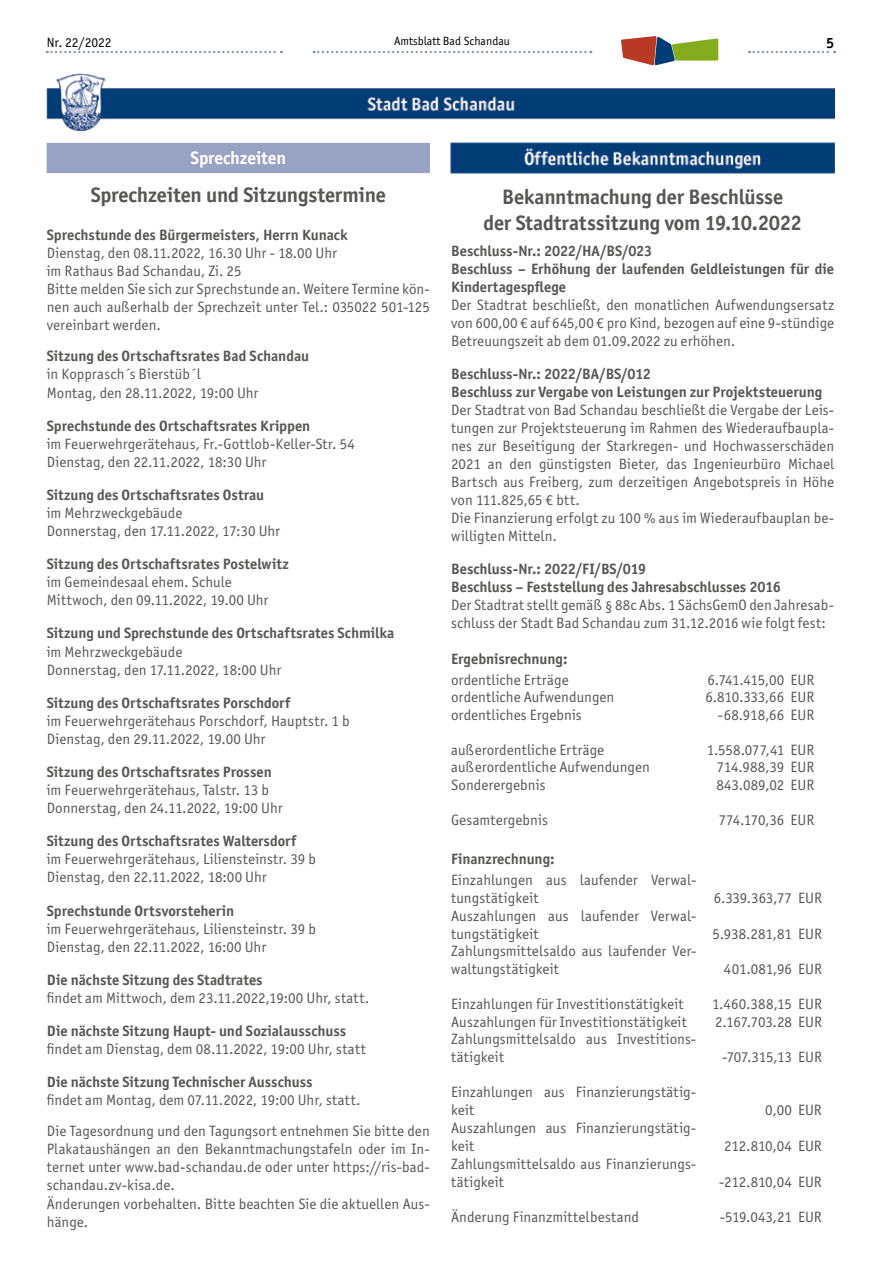
<style>
.page{position:relative;width:881px;height:1263px;background:#fff}
.page>*{position:absolute;margin:0;border:0;box-sizing:border-box;transform-origin:0 0}
.t1{font:700 21px/25.2px "Officina San ITC";letter-spacing:-.01em;color:#575756;text-align:center}
.t2{font:700 18px "Officina San ITC";letter-spacing:-.005em;color:#fff}
.t3{font:15px/18.1px "Officina San ITC";letter-spacing:.005em;color:#575756}
.t4{font:700 15px/18px "Officina San ITC";color:#575756}
.t5{font:700 15px "Officina San ITC";color:#000}
.t6{font:13.5px "Officina San ITC";color:#000}
.t7{font:12px "Officina San ITC";color:#000}
</style>
<div class="page">
<svg style="left:313px;top:51px;width:278px;height:2px"></svg>
<svg style="left:47px;top:51px;width:235px;height:2px"></svg>
<svg style="left:748px;top:51px;width:86px;height:2px"></svg>
<svg style="left:621px;top:36px;width:97px;height:29px"></svg>
<img style="left:47px;top:73px;width:786px;height:59px">
<div style="left:47px;top:143px;width:382px;height:30px;background:#98a2c3"></div>
<img style="left:450px;top:142px;width:385px;height:32px">
<p class="t6" style="left:47px;top:34px;width:66px">Nr. 22/2022</p>
<p class="t7" style="left:394px;top:34px;width:117px">Amtsblatt Bad Schandau</p>
<p class="t5" style="left:825px;top:34px;width:10px">5</p>
<p class="t2" style="left:190px;top:147px;width:97px">Sprechzeiten</p>
<h1 class="t1" style="left:91px;top:182px;width:296px">Sprechzeiten und Sitzungstermine</h1>
<p class="t4" style="left:47px;top:226px;width:302px">Sprechstunde des Bürgermeisters, Herrn Kunack</p>
<p class="t3" style="left:47px;top:244px;width:384px">Dienstag, den 08.11.2022, 16.30 Uhr - 18.00 Uhr<br>im Rathaus Bad Schandau, Zi. 25<br>Bitte melden Sie sich zur Sprechstunde an. Weitere Termine kön&shy;nen auch außerhalb der Sprechzeit unter Tel.: 035022 501-125 vereinbart werden.</p>
<p class="t4" style="left:47px;top:347px;width:264px">Sitzung des Ortschaftsrates Bad Schandau</p>
<p class="t3" style="left:47px;top:365px;width:213px">in Kopprasch´s Bierstüb´l<br>Montag, den 28.11.2022, 19:00 Uhr</p>
<p class="t4" style="left:47px;top:416px;width:265px">Sprechstunde des Ortschaftsrates Krippen</p>
<p class="t3" style="left:47px;top:434px;width:309px">im Feuerwehrgerätehaus, Fr.-Gottlob-Keller-Str. 54<br>Dienstag, den 22.11.2022, 18:30 Uhr</p>
<p class="t4" style="left:47px;top:486px;width:219px">Sitzung des Ortschaftsrates Ostrau</p>
<p class="t3" style="left:47px;top:504px;width:235px">im Mehrzweckgebäude<br>Donnerstag, den 17.11.2022, 17:30 Uhr</p>
<p class="t4" style="left:47px;top:555px;width:243px">Sitzung des Ortschaftsrates Postelwitz</p>
<p class="t3" style="left:47px;top:573px;width:223px">im Gemeindesaal ehem. Schule<br>Mittwoch, den 09.11.2022, 19.00 Uhr</p>
<p class="t4" style="left:47px;top:624px;width:349px">Sitzung und Sprechstunde des Ortschaftsrates Schmilka</p>
<p class="t3" style="left:47px;top:642px;width:236px">im Mehrzweckgebäude<br>Donnerstag, den 17.11.2022, 18:00 Uhr</p>
<p class="t4" style="left:47px;top:693px;width:245px">Sitzung des Ortschaftsrates Porschdorf</p>
<p class="t3" style="left:47px;top:711px;width:304px">im Feuerwehrgerätehaus Porschdorf, Hauptstr. 1 b<br>Dienstag, den 29.11.2022, 19.00 Uhr</p>
<p class="t4" style="left:47px;top:763px;width:226px">Sitzung des Ortschaftsrates Prossen</p>
<p class="t3" style="left:47px;top:781px;width:237px">im Feuerwehrgerätehaus, Talstr. 13 b<br>Donnerstag, den 24.11.2022, 19:00 Uhr</p>
<p class="t4" style="left:47px;top:832px;width:251px">Sitzung des Ortschaftsrates Waltersdorf</p>
<p class="t3" style="left:47px;top:850px;width:270px">im Feuerwehrgerätehaus, Liliensteinstr. 39 b<br>Dienstag, den 22.11.2022, 18:00 Uhr</p>
<p class="t4" style="left:47px;top:901px;width:189px">Sprechstunde Ortsvorsteherin</p>
<p class="t3" style="left:47px;top:919px;width:270px">im Feuerwehrgerätehaus, Liliensteinstr. 39 b<br>Dienstag, den 22.11.2022, 16:00 Uhr</p>
<p class="t4" style="left:47px;top:970px;width:217px">Die nächste Sitzung des Stadtrates</p>
<p class="t3" style="left:47px;top:989px;width:324px">findet am Mittwoch, dem 23.11.2022,19:00 Uhr, statt.</p>
<p class="t4" style="left:47px;top:1022px;width:301px">Die nächste Sitzung Haupt- und Sozialausschuss</p>
<p class="t3" style="left:47px;top:1040px;width:320px">findet am Dienstag, dem 08.11.2022, 19:00 Uhr, statt</p>
<p class="t4" style="left:47px;top:1073px;width:267px">Die nächste Sitzung Technischer Ausschuss</p>
<p class="t3" style="left:47px;top:1085px;width:384px;line-height:30.9px">findet am Montag, dem 07.11.2022, 19:00 Uhr, statt.<br>Die Tagesordnung und den Tagungsort entnehmen Sie bitte den</p>
<p class="t3" style="left:47px;top:1140px;width:384px">Plakataushängen an den Bekanntmachungstafeln oder im In&shy;ternet unter www.bad-schandau.de oder unter https://ris-bad&shy;schandau.zv-kisa.de.<br>Änderungen vorbehalten. Bitte beachten Sie die aktuellen Aus&shy;hänge.</p>
<h1 class="t1" style="left:483px;top:184px;width:320px">Bekanntmachung der Beschlüsse<br>der Stadtratssitzung vom 19.10.2022</h1>
<p class="t4" style="left:451px;top:242px;width:384px">Beschluss-Nr.: 2022/HA/BS/023<br>Beschluss – Erhöhung der laufenden Geldleistungen für die<br>Kindertagespflege</p>
<p class="t3" style="left:451px;top:296px;width:384px;text-align:justify">Der Stadtrat beschließt, den monatlichen Aufwendungsersatz von 600,00 € auf 645,00 € pro Kind, bezogen auf eine 9-stündige Betreuungszeit ab dem 01.09.2022 zu erhöhen.</p>
<p class="t4" style="left:451px;top:365px;width:372px">Beschluss-Nr.: 2022/BA/BS/012<br>Beschluss zur Vergabe von Leistungen zur Projektsteuerung</p>
<p class="t3" style="left:451px;top:401px;width:384px">Der Stadtrat von Bad Schandau beschließt die Vergabe der Leis&shy;tungen zur Projektsteuerung im Rahmen des Wiederaufbaupla&shy;nes zur Beseitigung der Starkregen- und Hochwasserschäden 2021 an den günstigsten Bieter, das Ingenieurbüro Michael Bartsch aus Freiberg, zum derzeitigen Angebotspreis in Höhe von 111.825,65 € btt.<br>Die Finanzierung erfolgt zu 100 % aus im Wiederaufbauplan be&shy;willigten Mitteln.</p>
<p class="t4" style="left:451px;top:560px;width:331px">Beschluss-Nr.: 2022/FI/BS/019<br>Beschluss – Feststellung des Jahresabschlusses 2016</p>
<p class="t3" style="left:451px;top:596px;width:384px">Der Stadtrat stellt gemäß § 88c Abs. 1 SächsGemO den Jahresab&shy;schluss der Stadt Bad Schandau zum 31.12.2016 wie folgt fest:</p>
<p class="t4" style="left:451px;top:650px;width:118px">Ergebnisrechnung:</p>
<p class="t3" style="left:451px;top:670px;width:119px">ordentliche Erträge</p>
<p class="t3" style="left:707px;top:670px;width:108px">6.741.415,00 EUR</p>
<p class="t3" style="left:451px;top:688px;width:165px">ordentliche Aufwendungen</p>
<p class="t3" style="left:705px;top:688px;width:110px">6.810.333,66 EUR</p>
<p class="t3" style="left:451px;top:705px;width:132px">ordentliches Ergebnis</p>
<p class="t3" style="left:717px;top:705px;width:98px">-68.918,66 EUR</p>
<p class="t3" style="left:451px;top:741px;width:154px">außerordentliche Erträge</p>
<p class="t3" style="left:706px;top:741px;width:109px">1.558.077,41 EUR</p>
<p class="t3" style="left:451px;top:758px;width:200px">außerordentliche Aufwendungen</p>
<p class="t3" style="left:716px;top:758px;width:99px">714.988,39 EUR</p>
<p class="t3" style="left:451px;top:776px;width:96px">Sonderergebnis</p>
<p class="t3" style="left:716px;top:776px;width:99px">843.089,02 EUR</p>
<p class="t3" style="left:451px;top:811px;width:98px">Gesamtergebnis</p>
<p class="t3" style="left:718px;top:811px;width:97px">774.170,36 EUR</p>
<p class="t4" style="left:451px;top:850px;width:105px">Finanzrechnung:</p>
<p class="t3" style="left:451px;top:871px;width:246px">Einzahlungen aus laufender Verwal&shy;tungstätigkeit</p>
<p class="t3" style="left:713px;top:889px;width:110px">6.339.363,77 EUR</p>
<p class="t3" style="left:451px;top:906px;width:246px">Auszahlungen aus laufender Verwal&shy;tungstätigkeit</p>
<p class="t3" style="left:451px;top:942px;width:246px">Zahlungsmittelsaldo aus laufender Ver&shy;waltungstätigkeit</p>
<p class="t3" style="left:712px;top:924px;width:111px">5.938.281,81 EUR</p>
<p class="t3" style="left:723px;top:960px;width:99px">401.081,96 EUR</p>
<p class="t3" style="left:451px;top:995px;width:234px">Einzahlungen für Investitionstätigkeit</p>
<p class="t3" style="left:711px;top:995px;width:111px">1.460.388,15 EUR</p>
<p class="t3" style="left:451px;top:1012px;width:237px">Auszahlungen für Investitionstätigkeit</p>
<p class="t3" style="left:714px;top:1012px;width:108px">2.167.703.28 EUR</p>
<p class="t3" style="left:451px;top:1030px;width:246px">Zahlungsmittelsaldo aus Investitions&shy;tätigkeit</p>
<p class="t3" style="left:722px;top:1048px;width:101px">-707.315,13 EUR</p>
<p class="t3" style="left:451px;top:1083px;width:246px">Einzahlungen aus Finanzierungstätig&shy;keit</p>
<p class="t3" style="left:451px;top:1119px;width:246px">Auszahlungen aus Finanzierungstätig&shy;keit</p>
<p class="t3" style="left:451px;top:1154px;width:246px">Zahlungsmittelsaldo aus Finanzierungs&shy;tätigkeit</p>
<p class="t3" style="left:765px;top:1101px;width:58px">0,00 EUR</p>
<p class="t3" style="left:724px;top:1137px;width:99px">212.810,04 EUR</p>
<p class="t3" style="left:718px;top:1172px;width:104px">-212.810,04 EUR</p>
<p class="t3" style="left:451px;top:1207px;width:189px">Änderung Finanzmittelbestand</p>
<p class="t3" style="left:719px;top:1207px;width:103px">-519.043,21 EUR</p>
</div>
